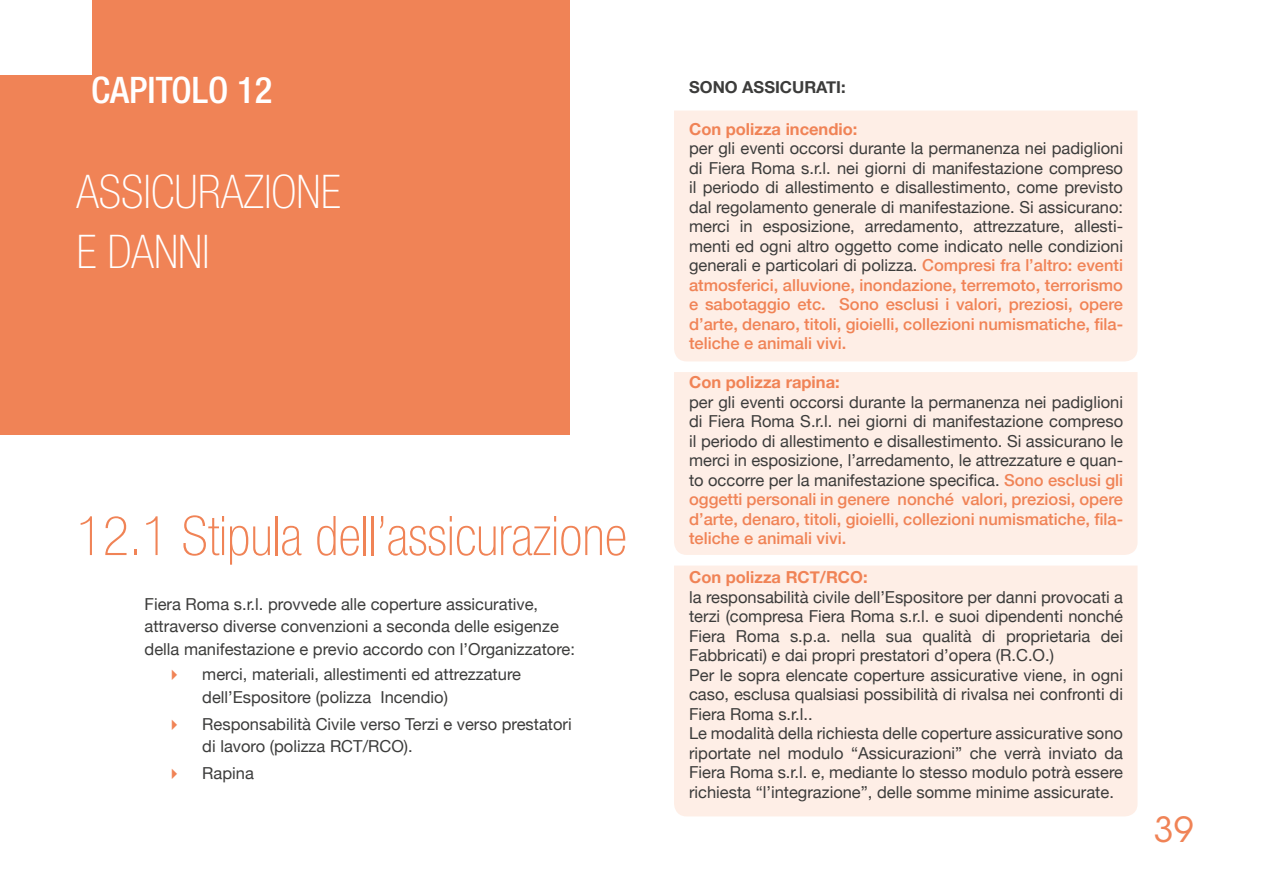
<style>
.page{position:relative;width:1263px;height:893px;background:#fff}
.page>*{position:absolute;margin:0;border:0;box-sizing:border-box;transform-origin:0 0}
.t1{font:100 condensed 54.75px "Helvetica Neue LT Std";color:#f08356}
.t2{font:100 condensed 46.5px/60px "Helvetica Neue LT Std";color:#fff}
.t3{font:500 condensed 36.6px "Helvetica Neue LT Std";color:#fff}
.t4{font:34.5px "ITC Avant Garde Std";color:#f08356}
.t5{font:16.5px/19.5px "Helvetica Neue";color:#3c3c3b}
.t6{font:700 16.5px "Helvetica Neue";color:#f08356}
.t7{font:700 16.5px "Helvetica Neue";color:#3c3c3b}
.s1{color:#f08356}
.s2{font-weight:500;color:#f08356}
</style>
<div class="page">
<div style="left:674px;top:111px;width:463px;height:250px;background:#feeee6"></div>
<div style="left:674px;top:372px;width:463px;height:183px;background:#feeee6"></div>
<div style="left:674px;top:566px;width:463px;height:250px;background:#feeee6"></div>
<div style="left:0;top:0;width:570px;height:435px;background:#f08356"></div>
<div style="left:0;top:0;width:91px;height:74px;background:#fff"></div>
<h3 class="t3" style="left:91px;top:68px;width:183px">CAPITOLO 12</h3>
<h2 class="t2" style="left:77px;top:161px;width:265px">ASSICURAZIONE<br>E DANN I</h2>
<h1 class="t1" style="left:77px;top:505px;width:552px">12.1 Stipula dell’assicurazione</h1>
<p class="t5" style="left:145px;top:591px;width:432px;line-height:22.5px">Fiera Roma s.r.l. provvede alle coperture assicurative, attraverso diverse convenzioni a seconda delle esigenze della manifestazione e previo accordo con l’Organizzatore:</p>
<p class="t5" style="left:202px;top:662px;width:320px;line-height:22.5px;text-indent:-36px"><span class="s1">✔</span> merci, materiali, allestimenti ed attrezzature dell’Espositore (polizza Incendio)</p>
<p class="t5" style="left:202px;top:711px;width:371px;line-height:22.5px;text-indent:-36px"><span class="s1">✔</span> Responsabilità Civile verso Terzi e verso prestatori di lavoro (polizza RCT/RCO).</p>
<p class="t5" style="left:166px;top:762px;width:90px"><span class="s1">✔</span> Rapina</p>
<p class="t7" style="left:689px;top:72px;width:24px">Sono</p>
<p class="t7" style="left:742px;top:72px;width:11px">assicurati</p>
<p class="t7" style="left:841px;top:72px;width:6px">:</p>
<p class="t6" style="left:689px;top:114px;width:170px">Con polizza incendio:</p>
<p class="t5" style="left:689px;top:137px;width:435px;text-align:justify">per gli eventi occorsi durante la permanenza nei padiglioni di Fiera Roma s.r.l. nei giorni di manifestazione compreso il periodo di allestimento e disallestimento, come previsto dal regolamento generale di manifestazione. Si assicurano: merci in esposizione, arredamento, attrezzature, allesti&shy;menti ed ogni altro oggetto come indicato nelle condizioni generali e particolari di polizza. <span class="s2">Compresi fra l’altro: eventi atmosferici, alluvione, inondazione, terremoto, terrorismo e sabotaggio etc. Sono esclusi i valori, preziosi, opere d’arte, denaro, titoli, gioielli, collezioni numismatiche, fila&shy;teliche e animali vivi.</span></p>
<p class="t6" style="left:689px;top:367px;width:152px">Con polizza rapina:</p>
<p class="t5" style="left:689px;top:391px;width:435px;text-align:justify">per gli eventi occorsi durante la permanenza nei padiglioni di Fiera Roma S.r.l. nei giorni di manifestazione compreso il periodo di allestimento e disallestimento. Si assicurano le merci in esposizione, l’arredamento, le attrezzature e quan&shy;to occorre per la manifestazione specifica. <span class="s2">Sono esclusi gli oggetti personali in genere nonché valori, preziosi, opere d’arte, denaro, titoli, gioielli, collezioni numismatiche, fila&shy;teliche e animali vivi.</span></p>
<p class="t6" style="left:689px;top:562px;width:180px">Con polizza RCT/RCO:</p>
<p class="t5" style="left:689px;top:586px;width:435px">la responsabilità civile dell’Espositore per danni provocati a terzi (compresa Fiera Roma s.r.l. e suoi dipendenti nonché Fiera Roma s.p.a. nella sua qualità di proprietaria dei Fabbricati) e dai propri prestatori d’opera (R.C.O.)<br>Per le sopra elencate coperture assicurative viene, in ogni caso, esclusa qualsiasi possibilità di rivalsa nei confronti di Fiera Roma s.r.l..<br>Le modalità della richiesta delle coperture assicurative sono riportate nel modulo “Assicurazioni” che verrà inviato da Fiera Roma s.r.l. e, mediante lo stesso modulo potrà essere richiesta “l’integrazione”, delle somme minime assicurate.</p>
<h3 class="t4" style="left:1154px;top:809px;width:41px">39</h3>
</div>
